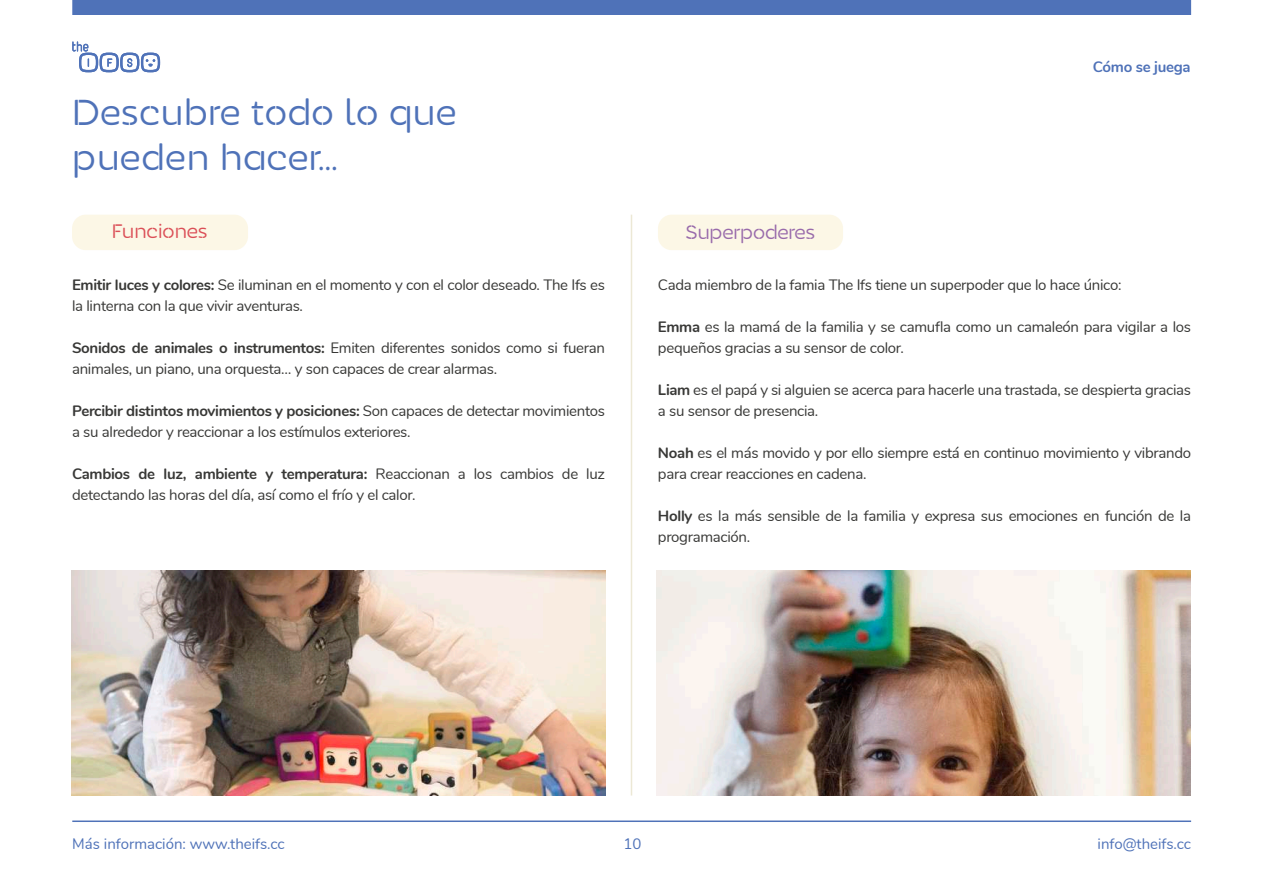
<style>
.page{position:relative;width:1263px;height:893px;background:#fff}
.page>*{position:absolute;margin:0;border:0;box-sizing:border-box;transform-origin:0 0}
.t1{font:300 36px/45px "Monty Stencil";color:#4f72b8}
.t2{font:300 19.5px "Monty Stencil";letter-spacing:-.02em;color:#996bab}
.t3{font:300 19.5px "Monty Stencil";letter-spacing:-.02em;color:#db4f57}
.t4{font:15px/21px "Nunito";letter-spacing:-.02em;color:#383836}
.t5{font:15px "Nunito";color:#4f72b8}
.t6{font:700 15px "Nunito";letter-spacing:-.02em;color:#4f72b8}
.s1{font-weight:700}
</style>
<div class="page">
<hr style="left:72px;top:820px;width:1119px;height:2px;background:#4f72b8">
<div style="left:72px;top:0;width:1119px;height:15px;background:#4f72b8"></div>
<div style="left:658px;top:215px;width:185px;height:35px;background:#fcf7e6;border-radius:14px"></div>
<div style="left:72px;top:215px;width:176px;height:35px;background:#fcf7e6;border-radius:14px"></div>
<hr style="left:631px;top:215px;width:1px;height:580px;background:#ece8d5">
<img style="left:71px;top:570px;width:534px;height:225px">
<img style="left:657px;top:570px;width:534px;height:225px">
<svg style="left:72px;top:41px;width:88px;height:31px"></svg>
<h1 class="t1" style="left:72px;top:89px;width:386px">Descubre todo lo que pueden hacer…</h1>
<h2 class="t3" style="left:111px;top:219px;width:98px">Funciones</h2>
<h2 class="t2" style="left:685px;top:220px;width:131px">Superpoderes</h2>
<p class="t6" style="left:1093px;top:56px;width:99px">Cómo se juega</p>
<p class="t4" style="left:72px;top:274px;width:534px"><span class="s1">Emitir luces y colores:</span> Se iluminan en el momento y con el color deseado. The Ifs es la linterna con la que vivir aventuras.</p>
<p class="t4" style="left:72px;top:337px;width:534px"><span class="s1">Sonidos de animales o instrumentos:</span> Emiten diferentes sonidos como si fueran animales, un piano, una orquesta… y son capaces de crear alarmas.</p>
<p class="t4" style="left:72px;top:400px;width:534px"><span class="s1">Percibir distintos movimientos y posiciones:</span> Son capaces de detectar movimientos a su alrededor y reaccionar a los estímulos exteriores.</p>
<p class="t4" style="left:72px;top:463px;width:534px"><span class="s1">Cambios de luz, ambiente y temperatura:</span> Reaccionan a los cambios de luz detectando las horas del día, así como el frío y el calor.</p>
<p class="t4" style="left:658px;top:274px;width:465px">Cada miembro de la famia The Ifs tiene un superpoder que lo hace único:</p>
<p class="t4" style="left:658px;top:316px;width:535px"><span class="s1">Emma</span> es la mamá de la familia y se camufla como un camaleón para vigilar a los pequeños gracias a su sensor de color.</p>
<p class="t4" style="left:658px;top:379px;width:535px"><span class="s1">Liam</span> es el papá y si alguien se acerca para hacerle una trastada, se despierta gracias a su sensor de presencia.</p>
<p class="t4" style="left:658px;top:442px;width:535px"><span class="s1">Noah</span> es el más movido y por ello siempre está en continuo movimiento y vibrando para crear reacciones en cadena.</p>
<p class="t4" style="left:658px;top:505px;width:534px"><span class="s1">Holly</span> es la más sensible de la familia y expresa sus emociones en función de la programación.</p>
<p class="t5" style="left:72px;top:832px;width:214px">Más información: www.theifs.cc</p>
<p class="t5" style="left:623px;top:832px;width:19px">10</p>
<p class="t5" style="left:1097px;top:832px;width:95px">info@theifs.cc</p>
</div>
